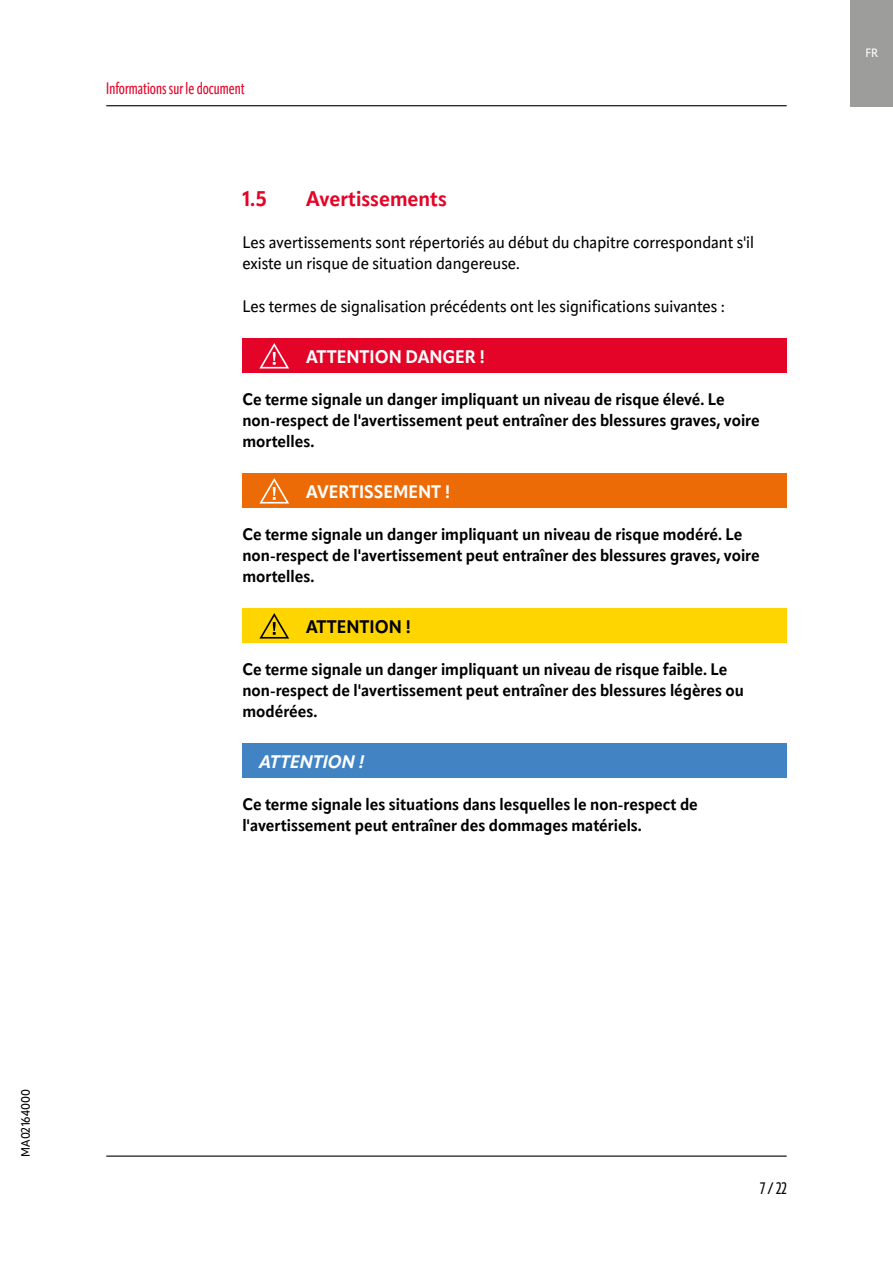
<style>
.page{position:relative;width:893px;height:1263px;background:#fff}
.page>*{position:absolute;margin:0;border:0;box-sizing:border-box;transform-origin:0 0}
.t1{font:700 21px "Apparat Semi Cond";color:#e40428}
.t2{font:700 18px "Apparat Semi Cond";color:#fff}
.t3{font:700 18px "Apparat Semi Cond";color:#000}
.t4{font:italic 700 18px "Apparat Semi Cond";color:#fff}
.t5{font:700 16.5px/21px "Apparat Semi Cond";color:#000}
.t6{font:500 16.5px/21px "Apparat Semi Cond";color:#000}
.t7{font:500 16.5px "Apparat Extra Cond";color:#e40428}
.t8{font:500 16.5px "Apparat Extra Cond";color:#000}
.t9{font:500 12px "Apparat Semi Cond";color:#000}
.t10{font:500 12px "Apparat Semi Cond";color:#fff}
</style>
<div class="page">
<hr style="left:106px;top:1155px;width:681px;height:2px;background:#000">
<div style="left:850px;top:0;width:43px;height:106px;background:#9d9d9c"></div>
<hr style="left:106px;top:105px;width:681px;height:1px;background:#000">
<div style="left:242px;top:338px;width:545px;height:35px;background:#e40428"></div>
<div style="left:242px;top:473px;width:545px;height:35px;background:#ed6b06"></div>
<div style="left:242px;top:608px;width:545px;height:35px;background:#ffd500"></div>
<div style="left:242px;top:743px;width:545px;height:35px;background:#4283c4"></div>
<svg style="left:259px;top:343px;width:30px;height:25px"></svg>
<svg style="left:259px;top:478px;width:30px;height:25px"></svg>
<svg style="left:259px;top:613px;width:30px;height:25px"></svg>
<p class="t7" style="left:106px;top:78px;width:140px">Informations sur le document</p>
<p class="t1" style="left:242px;top:186px;width:26px">1.5</p>
<p class="t1" style="left:306px;top:186px;width:142px">Avertissements</p>
<p class="t6" style="left:242px;top:232px;width:513px">Les avertissements sont répertoriés au début du chapitre correspondant s'il existe un risque de situation dangereuse.</p>
<p class="t6" style="left:242px;top:295px;width:484px">Les termes de signalisation précédents ont les significations suivantes :</p>
<p class="t2" style="left:306px;top:345px;width:180px">ATTENTION DANGER !</p>
<p class="t5" style="left:242px;top:389px;width:519px">Ce terme signale un danger impliquant un niveau de risque élevé. Le non-respect de l'avertissement peut entraîner des blessures graves, voire mortelles.</p>
<p class="t2" style="left:306px;top:480px;width:146px">AVERTISSEMENT !</p>
<p class="t5" style="left:242px;top:524px;width:519px">Ce terme signale un danger impliquant un niveau de risque modéré. Le non-respect de l'avertissement peut entraîner des blessures graves, voire mortelles.</p>
<p class="t3" style="left:306px;top:615px;width:107px">ATTENTION !</p>
<p class="t5" style="left:242px;top:659px;width:503px">Ce terme signale un danger impliquant un niveau de risque faible. Le non-respect de l'avertissement peut entraîner des blessures légères ou modérées.</p>
<p class="t4" style="left:259px;top:750px;width:106px">ATTENTION !</p>
<p class="t5" style="left:242px;top:794px;width:457px">Ce terme signale les situations dans lesquelles le non-respect de l'avertissement peut entraîner des dommages matériels.</p>
<p class="t10" style="left:865px;top:46px;width:14px">FR</p>
<p class="t9" style="left:18px;top:1157px;width:69px;rotate:-90deg">MA02164000</p>
<p class="t8" style="left:761px;top:1178px;width:28px">7 / 22</p>
</div>
